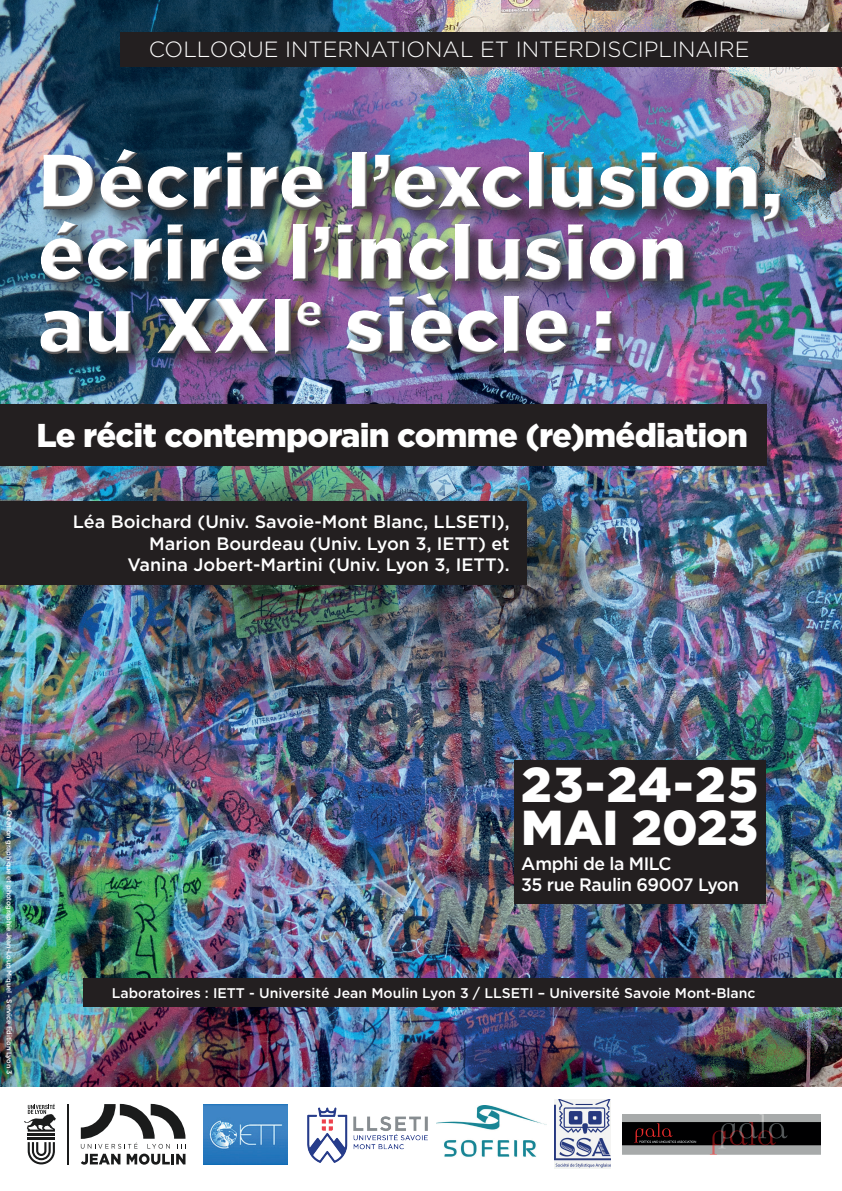
<style>
.page{position:relative;width:842px;height:1191px;background:#fff}
.page>*{position:absolute;margin:0;border:0;box-sizing:border-box;transform-origin:0 0}
.t1{font:900 78px/72px "Gotham";color:#fff}
.t2{font:900 49px/43px "Gotham";color:#fff}
.t3{font:900 33px "Gotham";letter-spacing:-.025em;color:#fff}
.t4{font:300 22px "Gotham";color:#fff}
.t5{font:500 18px/21.6px "Gotham";color:#fff;text-align:right}
.t6{font:500 18px/21.6px "Gotham";letter-spacing:-.025em;color:#fff}
.t7{font:500 14px "Gotham";color:#fff}
.t8{font:500 7px "Gotham";letter-spacing:-.025em;color:#fff}
</style>
<div class="page">
<img style="left:0;top:0;width:842px;height:1086px">
<div style="left:514px;top:760px;width:252px;height:143px;background:#231f20"></div>
<div style="left:37px;top:146px;width:764px;height:229px;background:#231f20;opacity:.84"></div>
<div style="left:37px;top:146px;width:746px;height:209px;background:#fff;opacity:.75"></div>
<div style="left:40px;top:150px;width:743px;height:207px;background:#231f20;opacity:.75"></div>
<div style="left:0;top:404px;width:766px;height:62px;background:#231f20"></div>
<div style="left:84px;top:978px;width:758px;height:28px;background:#231f20"></div>
<div style="left:120px;top:32px;width:722px;height:34px;background:#231f20"></div>
<div style="left:0;top:501px;width:527px;height:84px;background:#231f20"></div>
<img style="left:204px;top:1104px;width:83px;height:60px">
<svg style="left:81px;top:1103px;width:105px;height:61px"></svg>
<svg style="left:28px;top:1142px;width:27px;height:22px"></svg>
<hr style="left:28px;top:1138px;width:27px;height:2px;background:#1a1b1b">
<hr style="left:28px;top:1133px;width:27px;height:2px;background:#1a1b1b">
<svg style="left:24px;top:1103px;width:32px;height:28px"></svg>
<hr style="left:68px;top:1103px;width:1px;height:61px;background:#1a1b1b">
<img style="left:307px;top:1107px;width:121px;height:56px">
<img style="left:437px;top:1105px;width:109px;height:52px">
<img style="left:623px;top:1114px;width:197px;height:40px">
<img style="left:555px;top:1099px;width:56px;height:70px">
<p class="t4" style="left:149px;top:37px;width:602px">COLLOQUE INTERNATIONAL ET INTERDISCIPLINAIRE</p>
<h1 class="t1" style="left:39px;top:144px;width:747px">Décrire l’exclusion, écrire l’inclusion au XXI<sup>e</sup> siècle :</h1>
<h3 class="t3" style="left:37px;top:416px;width:713px">Le récit contemporain comme (re)médiation</h3>
<p class="t5" style="left:73px;top:510px;width:438px">Léa Boichard (Univ. Savoie-Mont Blanc, LLSETI),<br>Marion Bourdeau (Univ. Lyon 3, IETT) et<br>Vanina Jobert-Martini (Univ. Lyon 3, IETT).</p>
<p class="t8" style="left:13px;top:802px;width:273px;rotate:90deg">© Création graphique et photographie Jean-Loup Miquel - Service Edition Lyon 3</p>
<h2 class="t2" style="left:521px;top:762px;width:239px">23-24-25<br>MAI 2023</h2>
<p class="t6" style="left:521px;top:852px;width:219px">Amphi de la MILC<br>35 rue Raulin 69007 Lyon</p>
<p class="t7" style="left:112px;top:984px;width:645px">Laboratoires : IETT - Université Jean Moulin Lyon 3 / LLSETI – Université Savoie Mont-Blanc</p>
</div>
